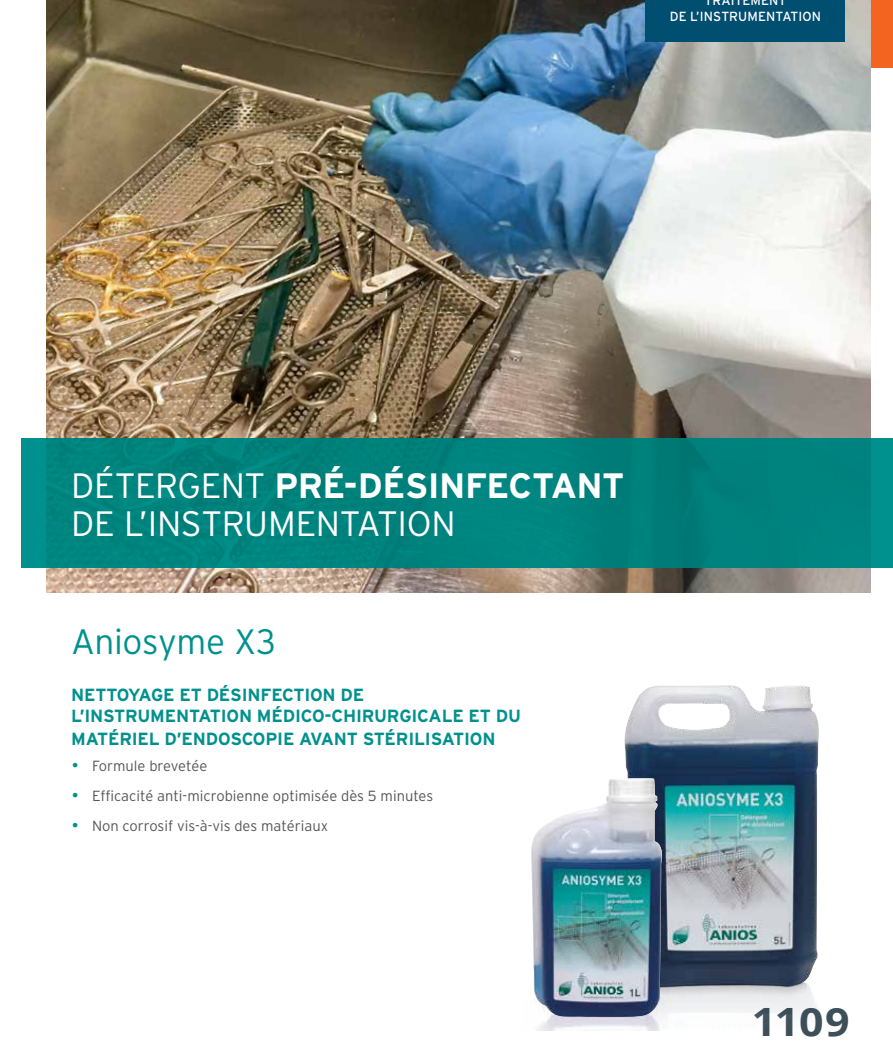
<style>
.page{position:relative;width:893px;height:1063px;background:#fff}
.page>*{position:absolute;margin:0;border:0;box-sizing:border-box;transform-origin:0 0}
.t1{font:700 39px "Open Sans";color:#3d4f59;scale:1.1 1}
.t2{font:300 35.25px/38.1px "Interstate";letter-spacing:-.01em;color:#fff}
.t3{font:300 35.25px "Interstate";letter-spacing:-.01em;color:#00918e}
.t4{font:700 17.55px/21.6px "Interstate";letter-spacing:-.01em;color:#00918e}
.t5{font:300 14.7px "Interstate";color:#575756}
.t6{font:13.2px/16.2px "Interstate";letter-spacing:.005em;color:#fff;text-align:center}
.s1{font-weight:700}
.s2{color:#00918e}
</style>
<div class="page">
<div style="left:861px;top:0;width:32px;height:68px;background:#f36421"></div>
<img style="left:46px;top:0;width:824px;height:592px">
<img style="left:624px;top:685px;width:195px;height:298px">
<svg style="left:21px;top:438px;width:872px;height:130px;background:#00837e"></svg>
<img style="left:663px;top:983px;width:154px;height:32px">
<img style="left:531px;top:778px;width:132px;height:220px">
<img style="left:536px;top:998px;width:136px;height:33px">
<div style="left:645px;top:0;width:200px;height:41px;background:#004e70"></div>
<p class="t6" style="left:670px;top:-8px;width:153px">TRAITEMENT<br>DE L’INSTRUMENTATION</p>
<h2 class="t2" style="left:71px;top:466px;width:555px">DÉTERGENT <span class="s1">PRÉ-DÉSINFECTANT<br></span>DE L’INSTRUMENTATION</h2>
<h2 class="t3" style="left:71px;top:622px;width:206px">Aniosyme X3</h2>
<p class="t4" style="left:71px;top:684px;width:451px">NETTOYAGE ET DÉSINFECTION DE<br>L’INSTRUMENTATION MÉDICO-CHIRURGICALE ET DU<br>MATÉRIEL D’ENDOSCOPIE AVANT STÉRILISATION</p>
<p class="t5" style="left:71px;top:757px;width:138px"><span class="s2">•</span> Formule brevetée</p>
<p class="t5" style="left:71px;top:788px;width:364px"><span class="s2">•</span> Efficacité anti-microbienne optimisée dès 5 minutes</p>
<p class="t5" style="left:71px;top:818px;width:258px"><span class="s2">•</span> Non corrosif vis-à-vis des matériaux</p>
<h1 class="t1" style="left:752px;top:994px;width:90px">1109</h1>
</div>
